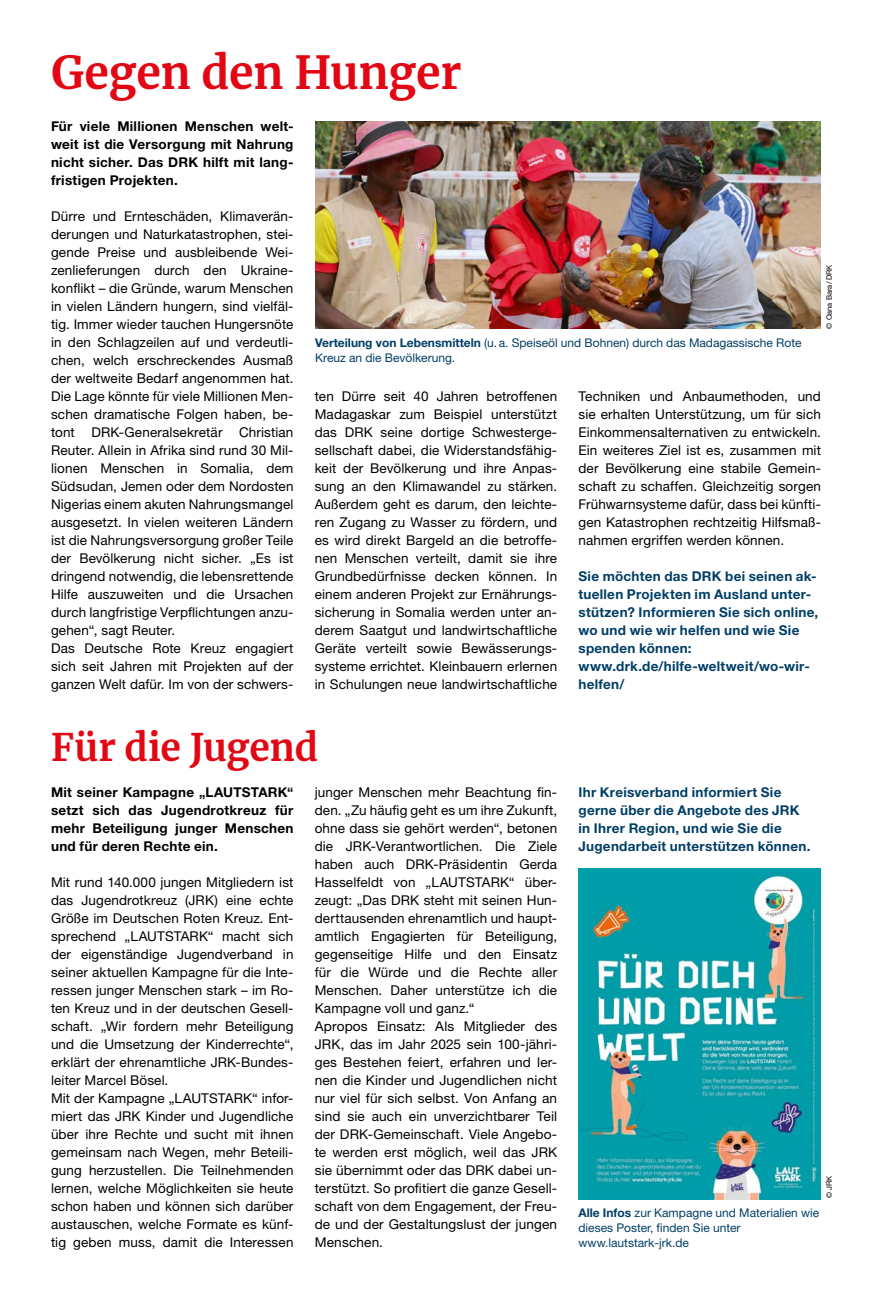
<style>
.page{position:relative;width:872px;height:1297px;background:#fff}
.page>*{position:absolute;margin:0;border:0;box-sizing:border-box;transform-origin:0 0}
.MGB_Headline{font:700 45px "Merriweather";letter-spacing:-.005em;color:#e30613}
.MGB_Headline-2{font:700 37.5px "Merriweather";color:#e30613}
.MGB_Copy{font:13.5px/18px "Helvetica Neue LT Pro";letter-spacing:.01em;color:#000;text-align:justify}
.MGB_Info{font:700 13.5px/18px "Helvetica Neue LT Pro";letter-spacing:.02em;color:#003e66}
.MGB_Copy-2{font:700 13.5px/18px "Helvetica Neue LT Pro";letter-spacing:.02em;color:#000;text-align:justify}
.MGB_BU{font:12px/15px "Helvetica Neue LT Pro";color:#003e66}
.MGB_Fotocredits{font:7.5px "Helvetica Neue LT Pro";color:#000}
.s1{font-weight:700}
</style>
<div class="page">
<img style="left:315px;top:121px;width:506px;height:208px">
<img style="left:578px;top:869px;width:243px;height:330px">
<p class="MGB_Headline" style="left:51px;top:42px;width:412px">Gegen den Hunger</p>
<p class="MGB_Copy-2" style="left:51px;top:116px;width:244px">Für viele Millionen Menschen welt&shy;weit ist die Versorgung mit Nahrung nicht sicher. Das DRK hilft mit lang&shy;fristigen Projekten.</p>
<p class="MGB_Copy" style="left:51px;top:206px;width:244px">Dürre und Ernteschäden, Klimaverän&shy;derungen und Naturkatastrophen, stei&shy;gende Preise und ausbleibende Wei&shy;zenlieferungen durch den Ukraine&shy;konflikt – die Gründe, warum Menschen in vielen Ländern hungern, sind vielfäl&shy;tig. Immer wieder tauchen Hungersnöte in den Schlagzeilen auf und verdeutli&shy;chen, welch erschreckendes Ausmaß der weltweite Bedarf angenommen hat.<br>Die Lage könnte für viele Millionen Men&shy;schen dramatische Folgen haben, be&shy;tont DRK-Generalsekretär Christian Reuter. Allein in Afrika sind rund 30 Mil&shy;lionen Menschen in Somalia, dem Südsudan, Jemen oder dem Nordosten Nigerias einem akuten Nahrungsmangel ausgesetzt. In vielen weiteren Ländern ist die Nahrungsversorgung großer Teile der Bevölkerung nicht sicher. „Es ist dringend notwendig, die lebensrettende Hilfe auszuweiten und die Ursachen durch langfristige Verpflichtungen anzu&shy;gehen“, sagt Reuter.</p>
<p class="MGB_Copy" style="left:51px;top:638px;width:244px">Das Deutsche Rote Kreuz engagiert sich seit Jahren mit Projekten auf der ganzen Welt dafür. Im von der schwers-</p>
<p class="MGB_Fotocredits" style="left:824px;top:329px;width:65px;rotate:-90deg">© Oana Bara/DRK</p>
<p class="MGB_BU" style="left:315px;top:335px;width:488px"><span class="s1">Verteilung von Lebensmitteln</span> (u.a. Speiseöl und Bohnen) durch das Madagassische Rote<br>Kreuz an die Bevölkerung.</p>
<p class="MGB_Copy" style="left:315px;top:386px;width:244px">ten Dürre seit 40 Jahren betroffenen Madagaskar zum Beispiel unterstützt das DRK seine dortige Schwesterge&shy;sellschaft dabei, die Widerstandsfähig&shy;keit der Bevölkerung und ihre Anpas&shy;sung an den Klimawandel zu stärken.<br>Außerdem geht es darum, den leichte&shy;ren Zugang zu Wasser zu fördern, und es wird direkt Bargeld an die betroffe&shy;nen Menschen verteilt, damit sie ihre Grundbedürfnisse decken können. In einem anderen Projekt zur Ernährungs&shy;sicherung in Somalia werden unter an&shy;derem Saatgut und landwirtschaftliche Geräte verteilt sowie Bewässerungs&shy;systeme errichtet. Kleinbauern erlernen in Schulungen neue landwirtschaftliche</p>
<p class="MGB_Copy" style="left:578px;top:386px;width:244px">Techniken und Anbaumethoden, und sie erhalten Unterstützung, um für sich Einkommensalternativen zu entwickeln.<br>Ein weiteres Ziel ist es, zusammen mit der Bevölkerung eine stabile Gemein&shy;schaft zu schaffen. Gleichzeitig sorgen Frühwarnsysteme dafür, dass bei künfti&shy;gen Katastrophen rechtzeitig Hilfsmaß&shy;nahmen ergriffen werden können.</p>
<p class="MGB_Info" style="left:578px;top:566px;width:241px">Sie möchten das DRK bei seinen ak&shy;tuellen Projekten im Ausland unter&shy;stützen? Informieren Sie sich online, wo und wie wir helfen und wie Sie spenden können:</p>
<p class="MGB_Info" style="left:578px;top:656px;width:233px">www.drk.de/hilfe-weltweit/wo-wir&shy;helfen/</p>
<p class="MGB_Headline-2" style="left:51px;top:721px;width:268px">Für die Jugend</p>
<p class="MGB_Copy-2" style="left:51px;top:782px;width:244px">Mit seiner Kampagne „LAUTSTARK“ setzt sich das Jugendrotkreuz für mehr Beteiligung junger Menschen und für deren Rechte ein.</p>
<p class="MGB_Copy" style="left:51px;top:872px;width:244px">Mit rund 140.000 jungen Mitgliedern ist das Jugendrotkreuz (JRK) eine echte Größe im Deutschen Roten Kreuz. Ent&shy;sprechend „LAUTSTARK“ macht sich der eigenständige Jugendverband in seiner aktuellen Kampagne für die Inte&shy;ressen junger Menschen stark – im Ro&shy;ten Kreuz und in der deutschen Gesell&shy;schaft. „Wir fordern mehr Beteiligung und die Umsetzung der Kinderrechte“, erklärt der ehrenamtliche JRK-Bundes&shy;leiter Marcel Bösel.</p>
<p class="MGB_Copy" style="left:51px;top:1088px;width:244px">Mit der Kampagne „LAUTSTARK“ infor&shy;miert das JRK Kinder und Jugendliche über ihre Rechte und sucht mit ihnen gemeinsam nach Wegen, mehr Beteili&shy;gung herzustellen. Die Teilnehmenden lernen, welche Möglichkeiten sie heute schon haben und können sich darüber austauschen, welche Formate es künf&shy;tig geben muss, damit die Interessen</p>
<p class="MGB_Copy" style="left:315px;top:782px;width:244px">junger Menschen mehr Beachtung fin&shy;den. „Zu häufig geht es um ihre Zukunft, ohne dass sie gehört werden“, betonen die JRK-Verantwortlichen. Die Ziele haben auch DRK-Präsidentin Gerda Hasselfeldt von „LAUTSTARK“ über&shy;zeugt: „Das DRK steht mit seinen Hun&shy;derttausenden ehrenamtlich und haupt&shy;amtlich Engagierten für Beteiligung, gegenseitige Hilfe und den Einsatz für die Würde und die Rechte aller Menschen. Daher unterstütze ich die Kampagne voll und ganz.“</p>
<p class="MGB_Copy" style="left:315px;top:1016px;width:244px">Apropos Einsatz: Als Mitglieder des JRK, das im Jahr 2025 sein 100-jähri&shy;ges Bestehen feiert, erfahren und ler&shy;nen die Kinder und Jugendlichen nicht nur viel für sich selbst. Von Anfang an sind sie auch ein unverzichtbarer Teil der DRK-Gemeinschaft. Viele Angebo&shy;te werden erst möglich, weil das JRK sie übernimmt oder das DRK dabei un&shy;terstützt. So profitiert die ganze Gesell&shy;schaft von dem Engagement, der Freu&shy;de und der Gestaltungslust der jungen Menschen.</p>
<p class="MGB_Info" style="left:578px;top:782px;width:234px">Ihr Kreisverband informiert Sie gerne über die Angebote des JRK in Ihrer Region, und wie Sie die<br>Jugendarbeit unterstützen können.</p>
<p class="MGB_Fotocredits" style="left:824px;top:1197px;width:24px;rotate:-90deg">© JRK</p>
<p class="MGB_BU" style="left:578px;top:1204px;width:242px"><span class="s1">Alle Infos</span> zur Kampagne und Materialien wie dieses Poster, finden Sie unter</p>
<p class="MGB_BU" style="left:578px;top:1234px;width:112px">www.lautstark-jrk.de</p>
</div>
